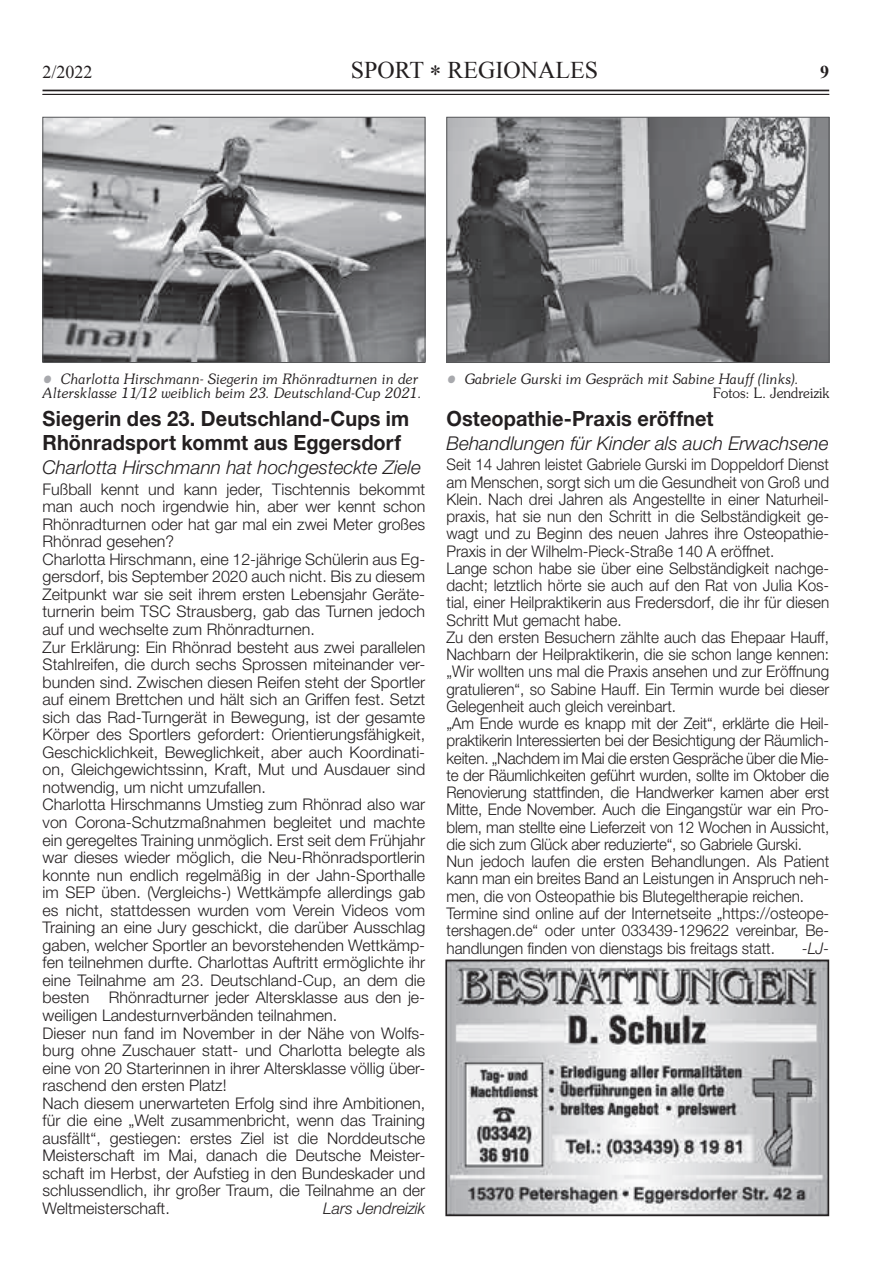
<style>
.page{position:relative;width:893px;height:1263px;background:#fff}
.page>*{position:absolute;margin:0;border:0;box-sizing:border-box;transform-origin:0 0}
.t1{font:24px "Times New Roman";color:#231f20}
.t2{font:21px/24px "Helvetica Neue Bol 1";letter-spacing:.005em;color:#231f20;scale:.95 1}
.t3{font:italic 300 19.05px "Helvetica Neue";color:#231f20}
.t4{font:18px "Times New Roman";color:#231f20}
.t5{font:700 18px "Times New Roman";color:#231f20}
.t6{font:16.05px/17.5px "Helvetica Neue Ligh 1";color:#231f20}
.t7{font:16.05px/17.2px "Helvetica Neue Ligh 1";color:#231f20;scale:.95 1}
.t8{font:italic 300 16.05px "Helvetica Neue";color:#231f20}
.t9{font:italic 300 16.05px "Helvetica Neue";color:#231f20;scale:.95 1}
.t10{font:italic 300 14.25px/14.5px "Souvenir";color:#231f20;scale:.96 1}
.s1{font-size:22.5px;color:#a8a9ad}
.s2{font-style:normal}
</style>
<div class="page">
<hr style="left:43px;top:94px;width:786px;height:1px;background:#231f20">
<hr style="left:43px;top:90px;width:786px;height:1px;background:#231f20">
<img style="left:45px;top:119px;width:378px;height:242px">
<div style="left:43px;top:117px;width:382px;height:246px;border:1px solid #57585a"></div>
<img style="left:448px;top:119px;width:379px;height:242px">
<div style="left:446px;top:117px;width:383px;height:246px;border:1px solid #57585a"></div>
<img style="left:448px;top:962px;width:378px;height:251px">
<div style="left:445px;top:959px;width:384px;height:257px;border:2px solid #231f20"></div>
<p class="t4" style="left:43px;top:60px;width:52px">2/2022</p>
<h1 class="t1" style="left:351px;top:54px;width:249px">SPORT * REGIONALE S</h1>
<p class="t5" style="left:820px;top:59px;width:10px">9</p>
<p class="t10" style="left:43px;top:371px;width:397px"><span class="s1">•</span> Charlotta Hirschmann- Siegerin im Rhönradturnen in der<br>Altersklasse 11/12 weiblich beim 23. Deutschland-Cup 2021.</p>
<p class="t10" style="left:713px;top:371px;width:123px;text-indent:-266px"><span class="s1">•</span> Gabriele Gurski im Gespräch mit Sabine Hauff (links).<br><span class="s2">Fotos: L. Jendreizik</span></p>
<h2 class="t2" style="left:446px;top:406px;width:283px">Osteopathie-Praxis eröffnet</h2>
<p class="t3" style="left:446px;top:432px;width:384px">Behandlungen für Kinder als auch Erwachsene</p>
<p class="t7" style="left:446px;top:456px;width:404px">Seit 14 Jahren leistet Gabriele Gurski im Doppeldorf Dienst am Menschen, sorgt sich um die Gesundheit von Groß und Klein. Nach drei Jahren als Angestellte in einer Naturheil&shy;praxis, hat sie nun den Schritt in die Selbständigkeit ge&shy;wagt und zu Beginn des neuen Jahres ihre Osteopathie-Praxis in der Wilhelm-Pieck-Straße 140 A eröffnet.<br>Lange schon habe sie über eine Selbständigkeit nachge&shy;dacht; letztlich hörte sie auch auf den Rat von Julia Kos&shy;tial, einer Heilpraktikerin aus Fredersdorf, die ihr für diesen Schritt Mut gemacht habe.<br>Zu den ersten Besuchern zählte auch das Ehepaar Hauff, Nachbarn der Heilpraktikerin, die sie schon lange kennen: „Wir wollten uns mal die Praxis ansehen und zur Eröffnung gratulieren“, so Sabine Hauff. Ein Termin wurde bei dieser Gelegenheit auch gleich vereinbart.<br>„Am Ende wurde es knapp mit der Zeit“, erklärte die Heil&shy;praktikerin Interessierten bei der Besichtigung der Räumlich&shy;keiten. „Nachdem im Mai die ersten Gespräche über die Mie&shy;te der Räumlichkeiten geführt wurden, sollte im Oktober die Renovierung stattfinden, die Handwerker kamen aber erst Mitte, Ende November. Auch die Eingangstür war ein Pro&shy;blem, man stellte eine Lieferzeit von 12 Wochen in Aussicht, die sich zum Glück aber reduzierte“, so Gabriele Gurski.<br>Nun jedoch laufen die ersten Behandlungen. Als Patient kann man ein breites Band an Leistungen in Anspruch neh&shy;men, die von Osteopathie bis Blutegeltherapie reichen.<br>Termine sind online auf der Internetseite „https://osteope&shy;tershagen.de“ oder unter 033439-129622 vereinbar, Be&shy;handlungen finden von dienstags bis freitags statt.</p>
<h2 class="t2" style="left:43px;top:406px;width:387px">Siegerin des 23. Deutschland-Cups im<br>Rhönradsport kommt aus Eggersdorf</h2>
<p class="t3" style="left:43px;top:456px;width:380px">Charlotta Hirschmann hat hochgesteckte Ziele</p>
<p class="t6" style="left:43px;top:480px;width:384px">Fußball kennt und kann jeder, Tischtennis bekommt man auch noch irgendwie hin, aber wer kennt schon Rhönradturnen oder hat gar mal ein zwei Meter großes Rhönrad gesehen?<br>Charlotta Hirschmann, eine 12-jährige Schülerin aus Eg&shy;gersdorf, bis September 2020 auch nicht. Bis zu diesem Zeitpunkt war sie seit ihrem ersten Lebensjahr Geräte&shy;turnerin beim TSC Strausberg, gab das Turnen jedoch auf und wechselte zum Rhönradturnen.<br>Zur Erklärung: Ein Rhönrad besteht aus zwei parallelen Stahlreifen, die durch sechs Sprossen miteinander ver&shy;bunden sind. Zwischen diesen Reifen steht der Sportler auf einem Brettchen und hält sich an Griffen fest. Setzt sich das Rad-Turngerät in Bewegung, ist der gesamte Körper des Sportlers gefordert: Orientierungsfähigkeit, Geschicklichkeit, Beweglichkeit, aber auch Koordinati&shy;on, Gleichgewichtssinn, Kraft, Mut und Ausdauer sind notwendig, um nicht umzufallen.<br>Charlotta Hirschmanns Umstieg zum Rhönrad also war von Corona-Schutzmaßnahmen begleitet und machte ein geregeltes Training unmöglich. Erst seit dem Frühjahr war dieses wieder möglich, die Neu-Rhönradsportlerin konnte nun endlich regelmäßig in der Jahn-Sporthalle im SEP üben. (Vergleichs-) Wettkämpfe allerdings gab es nicht, stattdessen wurden vom Verein Videos vom Training an eine Jury geschickt, die darüber Ausschlag gaben, welcher Sportler an bevorstehenden Wettkämp&shy;fen teilnehmen durfte. Charlottas Auftritt ermöglichte ihr eine Teilnahme am 23. Deutschland-Cup, an dem die besten Rhönradturner jeder Altersklasse aus den je&shy;weiligen Landesturnverbänden teilnahmen.<br>Dieser nun fand im November in der Nähe von Wolfs&shy;burg ohne Zuschauer statt- und Charlotta belegte als eine von 20 Starterinnen in ihrer Altersklasse völlig über&shy;raschend den ersten Platz!<br>Nach diesem unerwarteten Erfolg sind ihre Ambitionen, für die eine „Welt zusammenbricht, wenn das Training ausfällt“, gestiegen: erstes Ziel ist die Norddeutsche Meisterschaft im Mai, danach die Deutsche Meister&shy;schaft im Herbst, der Aufstieg in den Bundeskader und schlussendlich, ihr großer Traum, die Teilnahme an der Weltmeisterschaft.</p>
<p class="t9" style="left:802px;top:938px;width:30px">-LJ-</p>
<p class="t8" style="left:323px;top:1199px;width:103px">Lars Jendreizik</p>
</div>
